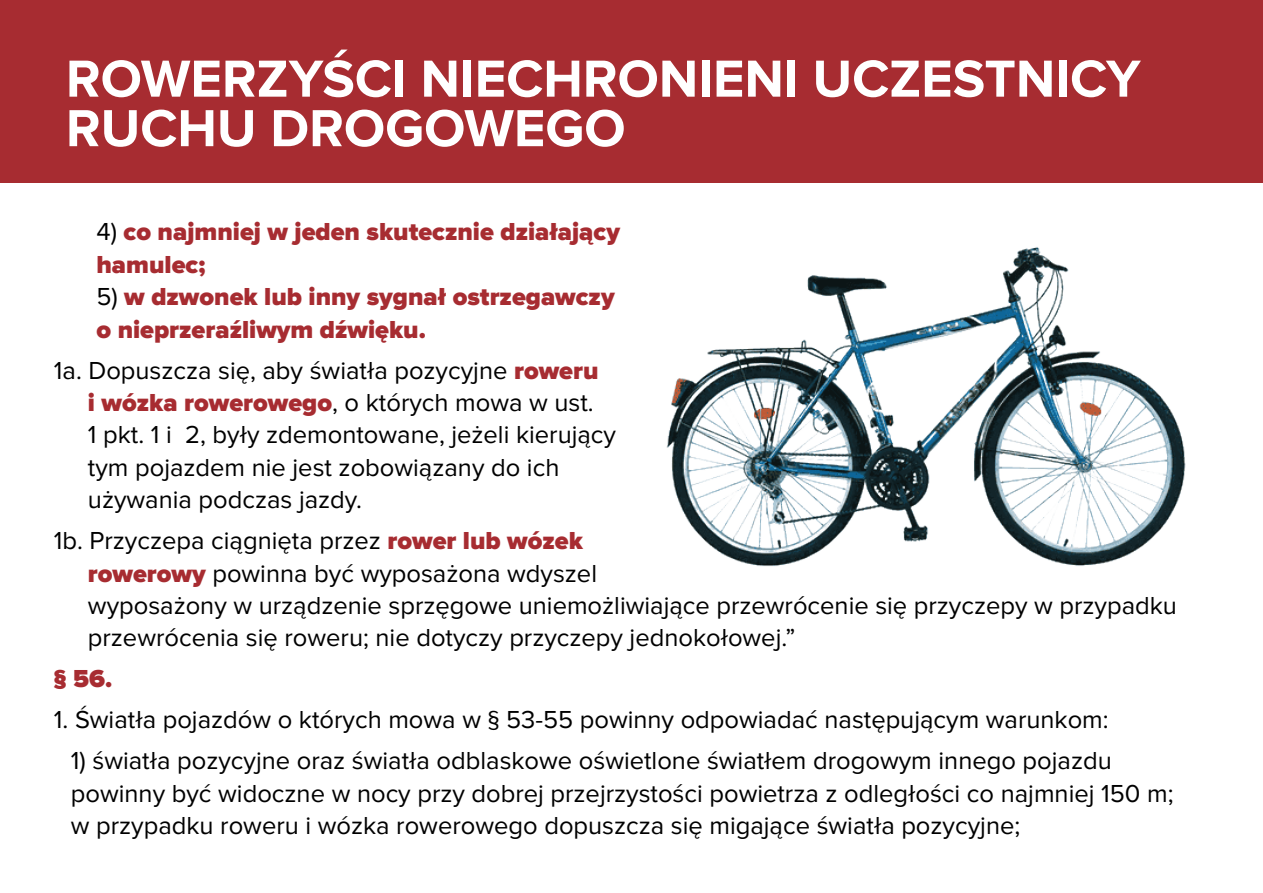
<style>
.page{position:relative;width:1263px;height:893px;background:#fff}
.page>*{position:absolute;margin:0;border:0;box-sizing:border-box;transform-origin:0 0}
.t1{font:700 54px/49.5px "Proxima Nova";color:#fff}
.t2{font:25.5px/32.4px "Proxima Nova";color:#000}
.t3{font:900 25.5px/32.4px "Proxima Nova";color:#a72c31}
.s1{font-weight:400;color:#000}
.s2{font-weight:900;color:#a72c31}
</style>
<div class="page">
<div style="left:0;top:0;width:1263px;height:183px;background:#a72c31"></div>
<img style="left:666px;top:247px;width:520px;height:319px">
<h1 class="t1" style="left:66px;top:55px;width:1076px">ROWERZYŚCI NIECHRONIENI UCZESTNICY<br>RUCHU DROGOWEGO</h1>
<h1 class="t1" style="left:66px;top:78px;width:693px">ROWEROWY SAVOIR-VIVRE</h1>
<p class="t3" style="left:96px;top:216px;width:525px"><span class="s1">4)</span> co najmniej w jeden skutecznie działający hamulec;</p>
<p class="t3" style="left:96px;top:281px;width:520px"><span class="s1">5)</span> w dzwonek lub inny sygnał ostrzegawczy o nieprzeraźliwym dźwięku.</p>
<p class="t2" style="left:88px;top:355px;width:530px;text-indent:-34px">1a. Dopuszcza się, aby światła pozycyjne <span class="s2">roweru<br>i wózka rowerowego</span>, o których mowa w ust.<br>1 pkt. 1 i 2, były zdemontowane, jeżeli kierujący tym pojazdem nie jest zobowiązany do ich używania podczas jazdy.</p>
<p class="t2" style="left:88px;top:525px;width:1090px;text-indent:-34px">1b. Przyczepa ciągnięta przez <span class="s2">rower lub wózek<br>rowerowy</span> powinna być wyposażona wdyszel<br>wyposażony w urządzenie sprzęgowe uniemożliwiające przewrócenie się przyczepy w przypadku przewrócenia się roweru; nie dotyczy przyczepy jednokołowej.”</p>
<p class="t3" style="left:54px;top:663px;width:60px">§ 56.</p>
<p class="t2" style="left:54px;top:704px;width:1056px">1. Światła pojazdów o których mowa w § 53-55 powinny odpowiadać następującym warunkom:</p>
<p class="t2" style="left:71px;top:745px;width:1104px">1) światła pozycyjne oraz światła odblaskowe oświetlone światłem drogowym innego pojazdu powinny być widoczne w nocy przy dobrej przejrzystości powietrza z odległości co najmniej 150 m; w przypadku roweru i wózka rowerowego dopuszcza się migające światła pozycyjne;</p>
</div>
